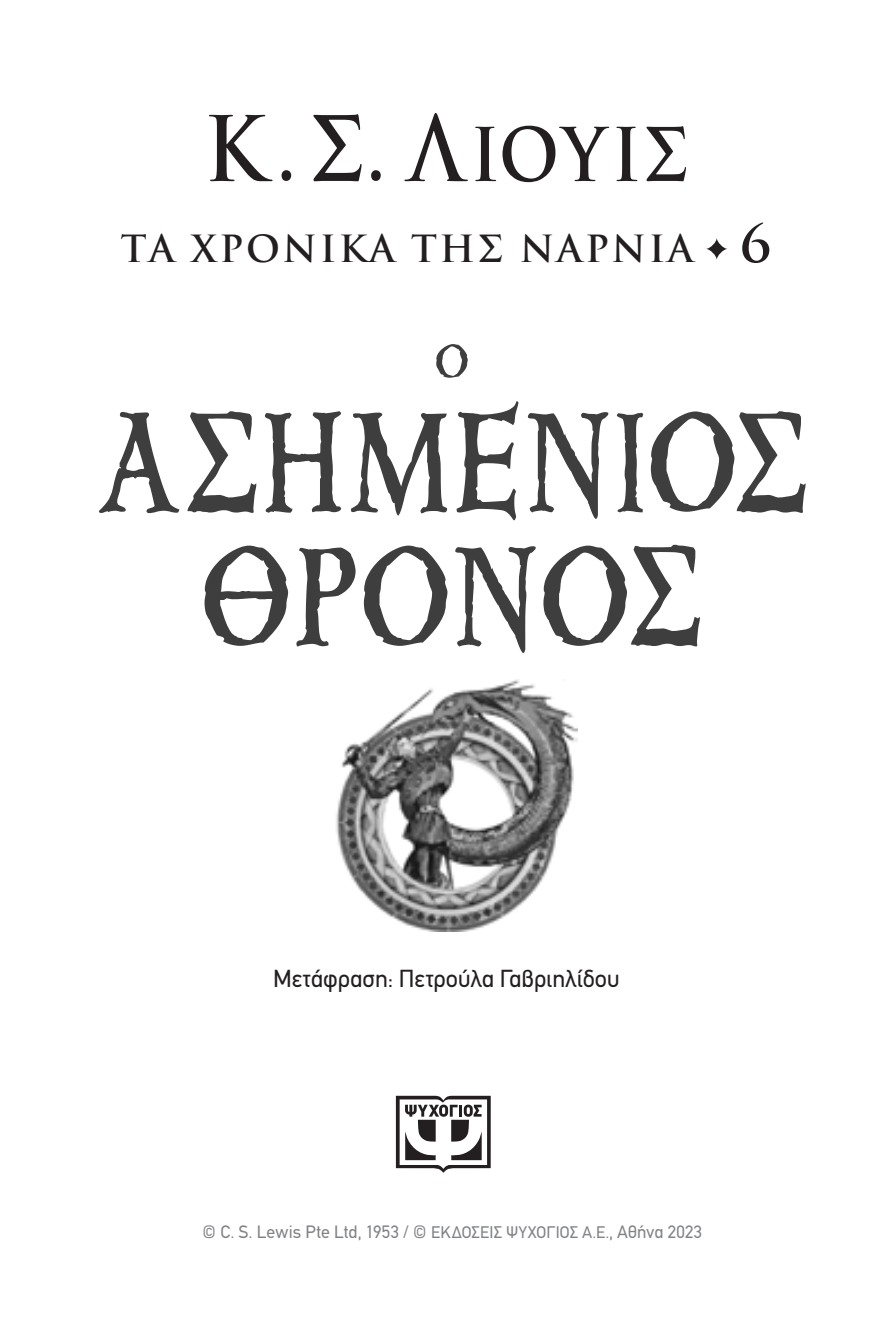
<style>
.page{position:relative;width:893px;height:1327px;background:#fff}
.page>*{position:absolute;margin:0;border:0;box-sizing:border-box;transform-origin:0 0}
.t1{font:700 87.75px "Trajan Greek";color:#231f20;scale:.9 1}
.t2{font:700 36.45px "Trajan Greek";letter-spacing:.07em;color:#231f20}
.t3{font:24.75px "PF Din Text";letter-spacing:-.005em;color:#231f20}
.t4{font:18px "PF Din Text";letter-spacing:.005em;color:#808285}
.s1{font-size:72px}
.s2{font-size:51.52px}
.s3{font-size:16.88px}
</style>
<div class="page">
<svg style="left:396px;top:1095px;width:95px;height:77px"></svg>
<svg style="left:706px;top:238px;width:22px;height:22px"></svg>
<svg style="left:99px;top:412px;width:80px;height:101px"></svg>
<svg style="left:265px;top:411px;width:76px;height:102px"></svg>
<svg style="left:351px;top:412px;width:96px;height:104px"></svg>
<svg style="left:457px;top:401px;width:61px;height:119px"></svg>
<svg style="left:528px;top:412px;width:80px;height:107px"></svg>
<svg style="left:617px;top:413px;width:26px;height:99px"></svg>
<svg style="left:187px;top:411px;width:69px;height:102px"></svg>
<svg style="left:651px;top:411px;width:155px;height:102px"></svg>
<svg style="left:296px;top:547px;width:60px;height:99px"></svg>
<svg style="left:364px;top:545px;width:83px;height:101px"></svg>
<svg style="left:455px;top:546px;width:81px;height:107px"></svg>
<svg style="left:543px;top:545px;width:157px;height:101px"></svg>
<svg style="left:205px;top:545px;width:83px;height:101px"></svg>
<svg style="left:436px;top:344px;width:32px;height:34px"></svg>
<img style="left:336px;top:679px;width:241px;height:252px">
<p class="t1" style="left:204px;top:95px;width:540px">Κ. Σ. Λ<span class="s1">ΙΟΥΙΣ</span></p>
<p class="t2" style="left:121px;top:226px;width:653px">ΤΑ ΧΡΟΝΙΚΑ ΤΗΣ ΝΑΡΝΙΑ <span class="s2">6</span></p>
<p class="t3" style="left:273px;top:964px;width:348px">Μετάφραση: Πετρούλα Γαβριηλίδου</p>
<p class="t4" style="left:202px;top:1221px;width:502px">© C. S. Lewis Pte Ltd, 1953 / © <span class="s3">ΕΚΔΟΣΕΙΣ ΨΥΧΟΓΙΟΣ Α.Ε.</span>, Αθήνα 2023</p>
</div>
